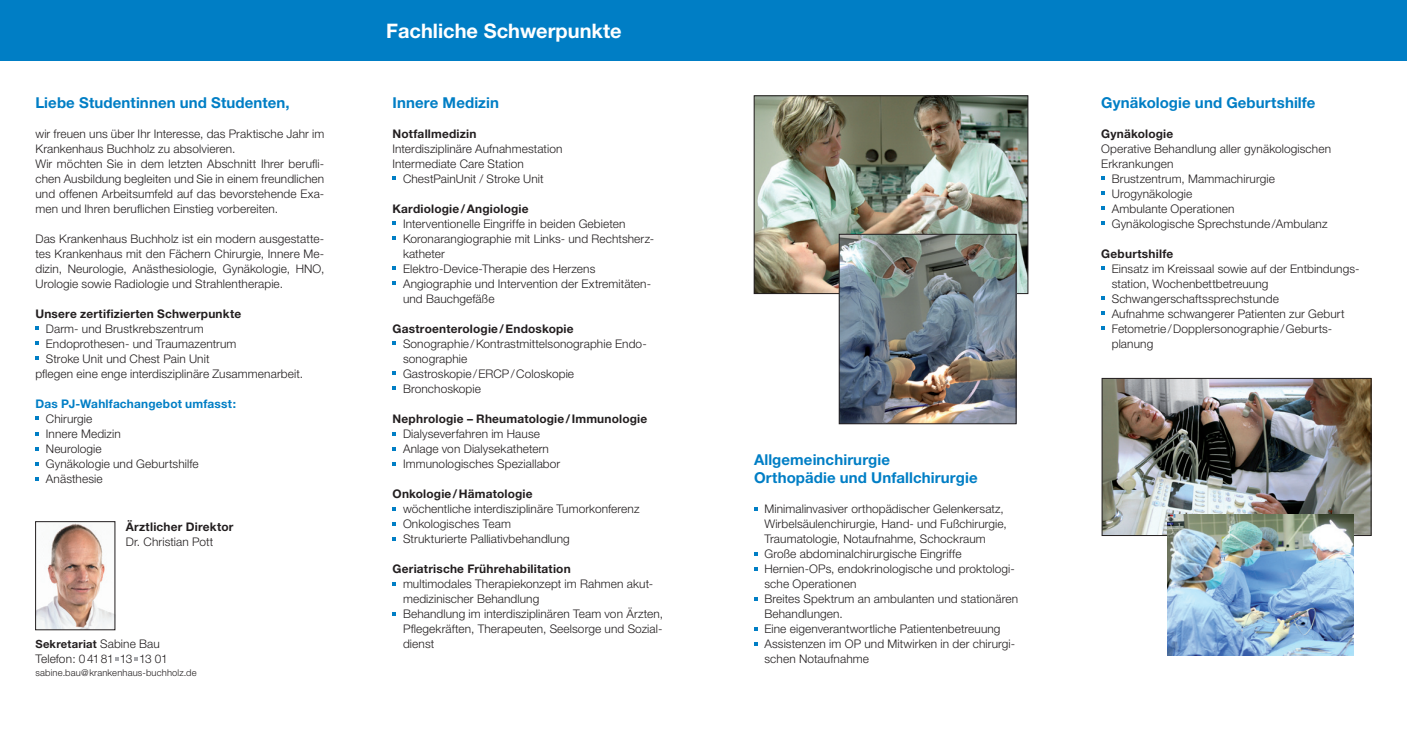
<style>
.page{position:relative;width:1407px;height:745px;background:#fff}
.page>*{position:absolute;margin:0;border:0;box-sizing:border-box;transform-origin:0 0}
.t1{font:700 20px "Helvetica Neue";color:#fff}
.t2{font:700 15px/17.5px "Helvetica Neue";letter-spacing:.005em;color:#007ec5}
.t3{font:300 11.88px/15px "Helvetica Neue";letter-spacing:.01em;color:#231f20}
.t4{font:700 11.88px "Helvetica Neue";letter-spacing:.015em;color:#231f20}
.t5{font:700 11.88px "Helvetica Neue";letter-spacing:.015em;color:#007ec5}
.t6{font:700 11.25px "Helvetica Neue";letter-spacing:.02em;color:#231f20}
.t7{font:300 9.38px "Helvetica Neue";letter-spacing:.015em;color:#231f20}
.s1{font-weight:300;font-size:11.88px}
</style>
<div class="page">
<div style="left:0;top:0;width:1406px;height:60px;background:#007ec5"></div>
<svg style="left:35px;top:326px;width:4px;height:4px"></svg>
<svg style="left:35px;top:341px;width:4px;height:4px"></svg>
<svg style="left:35px;top:356px;width:4px;height:4px"></svg>
<svg style="left:35px;top:416px;width:4px;height:4px"></svg>
<svg style="left:35px;top:432px;width:4px;height:3px"></svg>
<svg style="left:35px;top:447px;width:4px;height:3px"></svg>
<svg style="left:35px;top:462px;width:4px;height:3px"></svg>
<svg style="left:35px;top:477px;width:4px;height:3px"></svg>
<svg style="left:392px;top:176px;width:4px;height:4px"></svg>
<svg style="left:392px;top:221px;width:4px;height:4px"></svg>
<svg style="left:392px;top:236px;width:4px;height:4px"></svg>
<svg style="left:392px;top:266px;width:4px;height:4px"></svg>
<svg style="left:392px;top:281px;width:4px;height:4px"></svg>
<svg style="left:392px;top:341px;width:4px;height:4px"></svg>
<svg style="left:392px;top:371px;width:4px;height:4px"></svg>
<svg style="left:392px;top:386px;width:4px;height:4px"></svg>
<svg style="left:392px;top:432px;width:4px;height:3px"></svg>
<svg style="left:392px;top:447px;width:4px;height:3px"></svg>
<svg style="left:392px;top:462px;width:4px;height:3px"></svg>
<svg style="left:392px;top:507px;width:4px;height:3px"></svg>
<svg style="left:392px;top:522px;width:4px;height:3px"></svg>
<svg style="left:392px;top:537px;width:4px;height:3px"></svg>
<svg style="left:392px;top:582px;width:4px;height:3px"></svg>
<svg style="left:392px;top:612px;width:4px;height:3px"></svg>
<svg style="left:754px;top:507px;width:4px;height:3px"></svg>
<svg style="left:754px;top:552px;width:4px;height:3px"></svg>
<svg style="left:754px;top:567px;width:4px;height:3px"></svg>
<svg style="left:754px;top:597px;width:4px;height:3px"></svg>
<svg style="left:754px;top:627px;width:4px;height:3px"></svg>
<svg style="left:754px;top:642px;width:4px;height:3px"></svg>
<img style="left:37px;top:523px;width:76px;height:104px">
<div style="left:35px;top:521px;width:80px;height:108px;border:1px solid #231f20"></div>
<svg style="left:1101px;top:176px;width:4px;height:4px"></svg>
<svg style="left:1101px;top:191px;width:4px;height:4px"></svg>
<svg style="left:1101px;top:206px;width:4px;height:4px"></svg>
<svg style="left:1101px;top:221px;width:4px;height:4px"></svg>
<svg style="left:1101px;top:266px;width:4px;height:4px"></svg>
<svg style="left:1101px;top:296px;width:4px;height:4px"></svg>
<svg style="left:1101px;top:311px;width:4px;height:4px"></svg>
<svg style="left:1101px;top:326px;width:4px;height:4px"></svg>
<img style="left:756px;top:98px;width:270px;height:193px">
<div style="left:754px;top:96px;width:274px;height:197px;border:1px solid #231f20"></div>
<img style="left:841px;top:236px;width:173px;height:185px">
<div style="left:839px;top:234px;width:177px;height:189px;border:1px solid #231f20"></div>
<img style="left:1104px;top:380px;width:265px;height:153px">
<div style="left:1102px;top:378px;width:269px;height:157px;border:1px solid #231f20"></div>
<img style="left:1168px;top:514px;width:186px;height:141px">
<p class="t2" style="left:35px;top:93px;width:256px">Liebe Studentinnen und Studenten,</p>
<p class="t3" style="left:35px;top:125px;width:290px">wir freuen uns über Ihr Interesse, das Praktische Jahr im Krankenhaus Buchholz zu absolvieren.<br>Wir möchten Sie in dem letzten Abschnitt Ihrer berufli&shy;chen Ausbildung begleiten und Sie in einem freundlichen und offenen Arbeitsumfeld auf das bevorstehende Exa&shy;men und Ihren beruflichen Einstieg vorbereiten.</p>
<p class="t3" style="left:35px;top:230px;width:290px;text-align:justify">Das Krankenhaus Buchholz ist ein modern ausgestatte&shy;tes Krankenhaus mit den Fächern Chirurgie, Innere Me&shy;dizin, Neurologie, Anästhesiologie, Gynäkologie, HNO, Urologie sowie Radiologie und Strahlentherapie.</p>
<p class="t4" style="left:35px;top:306px;width:207px">Unsere zertifizierten Schwerpunkte</p>
<p class="t3" style="left:46px;top:320px;width:159px">Darm- und Brustkrebszentrum</p>
<p class="t3" style="left:46px;top:335px;width:192px">Endoprothesen- und Traumazentrum</p>
<p class="t3" style="left:46px;top:350px;width:165px">Stroke Unit und Chest Pain Unit</p>
<p class="t3" style="left:35px;top:365px;width:269px">pflegen eine enge interdisziplinäre Zusammenarbeit.</p>
<p class="t5" style="left:35px;top:396px;width:202px">Das PJ-Wahlfachangebot umfasst:</p>
<p class="t3" style="left:46px;top:410px;width:154px">Chirurgie<br>Innere Medizin<br>Neurologie<br>Gynäkologie und Geburtshilfe<br>Anästhesie</p>
<p class="t4" style="left:126px;top:519px;width:109px">Ärztlicher Direktor</p>
<p class="t3" style="left:126px;top:533px;width:89px">Dr. Christian Pott</p>
<p class="t6" style="left:35px;top:636px;width:126px">Sekretariat <span class="s1">Sabine Bau</span></p>
<p class="t3" style="left:35px;top:650px;width:134px">Telefon: 04181 13 13 01</p>
<p class="t7" style="left:35px;top:666px;width:163px">sabine.bau@krankenhaus-buchholz.de</p>
<h1 class="t1" style="left:386px;top:19px;width:237px">Fachliche Schwerpunkte</h1>
<p class="t2" style="left:392px;top:93px;width:108px">Innere Medizin</p>
<p class="t4" style="left:392px;top:126px;width:85px">Notfallmedizin</p>
<p class="t3" style="left:392px;top:140px;width:171px">Interdisziplinäre Aufnahmestation</p>
<p class="t3" style="left:392px;top:155px;width:133px">Intermediate Care Station</p>
<p class="t3" style="left:403px;top:170px;width:142px">ChestPainUnit / Stroke Unit</p>
<p class="t4" style="left:392px;top:201px;width:138px">Kardiologie/Angiologie</p>
<p class="t3" style="left:403px;top:215px;width:253px">Interventionelle Eingriffe in beiden Gebieten Koronarangiographie mit Links- und Rechtsherz&shy;katheter<br>Elektro-Device-Therapie des Herzens Angiographie und Intervention der Extremitäten&shy;und Bauchgefäße</p>
<p class="t4" style="left:392px;top:321px;width:183px">Gastroenterologie/Endoskopie</p>
<p class="t3" style="left:403px;top:335px;width:245px">Sonographie/Kontrastmittelsonographie Endo&shy;sonographie<br>Gastroskopie/ERCP/Coloskopie<br>Bronchoskopie</p>
<p class="t4" style="left:392px;top:411px;width:256px">Nephrologie – Rheumatologie/Immunologie</p>
<p class="t3" style="left:403px;top:425px;width:159px">Dialyseverfahren im Hause<br>Anlage von Dialysekathetern<br>Immunologisches Speziallabor</p>
<p class="t4" style="left:392px;top:486px;width:142px">Onkologie/Hämatologie</p>
<p class="t3" style="left:403px;top:500px;width:238px">wöchentliche interdisziplinäre Tumorkonferenz<br>Onkologisches Team<br>Strukturierte Palliativbehandlung</p>
<p class="t4" style="left:392px;top:561px;width:180px">Geriatrische Frührehabilitation</p>
<p class="t3" style="left:403px;top:575px;width:261px">multimodales Therapiekonzept im Rahmen akut&shy;medizinischer Behandlung<br>Behandlung im interdisziplinären Team von Ärzten, Pflegekräften, Therapeuten, Seelsorge und Sozial&shy;dienst</p>
<p class="t2" style="left:754px;top:450px;width:225px">Allgemeinchirurgie<br>Orthopädie und Unfallchirurgie</p>
<p class="t3" style="left:764px;top:500px;width:255px">Minimalinvasiver orthopädischer Gelenkersatz, Wirbelsäulenchirurgie, Hand- und Fußchirurgie, Traumatologie, Notaufnahme, Schockraum Große abdominalchirurgische Eingriffe Hernien-OPs, endokrinologische und proktologi&shy;sche Operationen<br>Breites Spektrum an ambulanten und stationären Behandlungen.<br>Eine eigenverantwortliche Patientenbetreuung Assistenzen im OP und Mitwirken in der chirurgi&shy;schen Notaufnahme</p>
<p class="t2" style="left:1101px;top:93px;width:216px">Gynäkologie und Geburtshilfe</p>
<p class="t4" style="left:1101px;top:126px;width:74px">Gynäkologie</p>
<p class="t3" style="left:1101px;top:140px;width:231px">Operative Behandlung aller gynäkologischen</p>
<p class="t3" style="left:1101px;top:155px;width:74px">Erkrankungen</p>
<p class="t3" style="left:1112px;top:170px;width:165px">Brustzentrum, Mammachirurgie</p>
<p class="t3" style="left:1112px;top:185px;width:82px">Urogynäkologie</p>
<p class="t3" style="left:1112px;top:200px;width:124px">Ambulante Operationen</p>
<p class="t3" style="left:1112px;top:215px;width:217px">Gynäkologische Sprechstunde/Ambulanz</p>
<p class="t4" style="left:1101px;top:246px;width:73px">Geburtshilfe</p>
<p class="t3" style="left:1112px;top:260px;width:249px">Einsatz im Kreissaal sowie auf der Entbindungs&shy;station, Wochenbettbetreuung Schwangerschaftssprechstunde<br>Aufnahme schwangerer Patienten zur Geburt Fetometrie/Dopplersonographie/Geburts&shy;planung</p>
</div>
